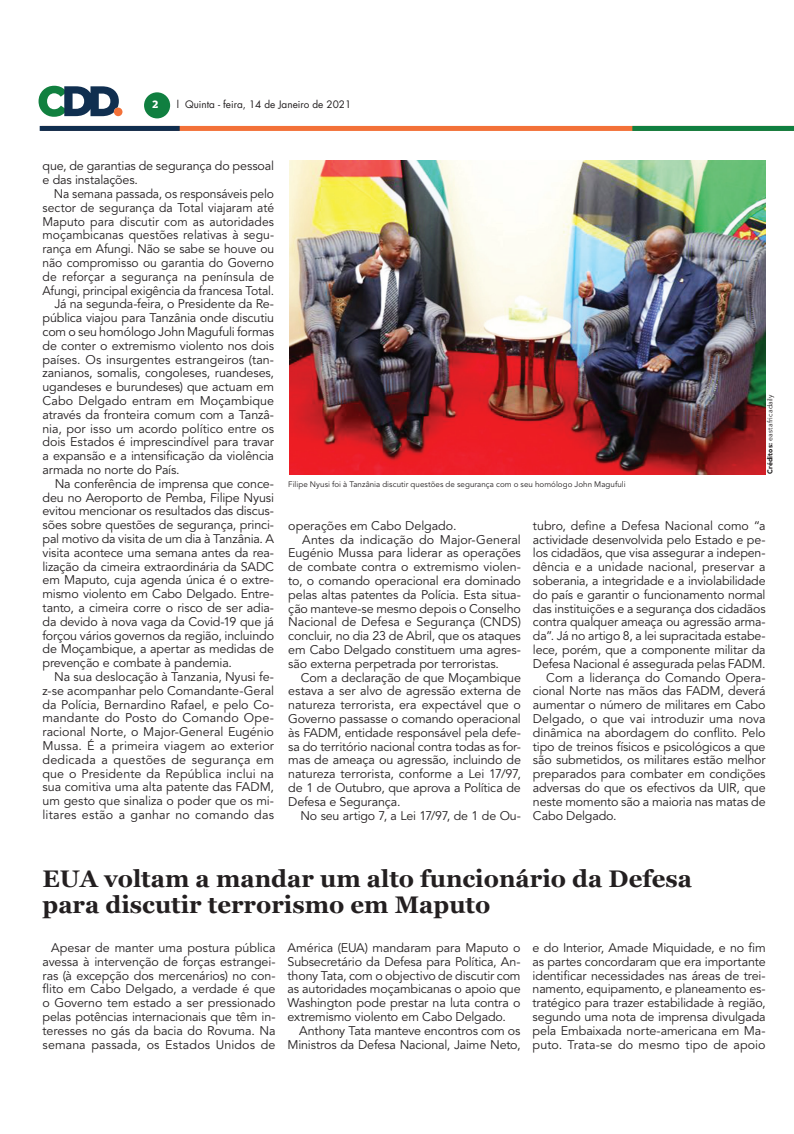
<style>
.page{position:relative;width:794px;height:1134px;background:#fff}
.page>*{position:absolute;margin:0;border:0;box-sizing:border-box;transform-origin:0 0}
.t1{font:700 24px/26px "Georgia";color:#231f20}
.t2{font:12.5px/13.8px "Avenir LT Std";letter-spacing:-.01em;color:#231f20;text-align:justify}
.t3{font:12.5px "Avenir LT Std";letter-spacing:.01em;color:#231f20}
.t4{font:12.5px "Avenir LT Std";letter-spacing:.015em;color:#231f20}
.t5{font:10px "Futura LT";color:#231f20}
.t6{font:700 10px "Popular";color:#fff}
.t7{font:8px "Avenir LT Std";letter-spacing:.005em;color:#231f20}
.t8{font:7px "Avenir LT Std";letter-spacing:.02em;color:#231f20}
.s1{font-weight:900}
</style>
<div class="page">
<div style="left:42px;top:126px;width:752px;height:5px;background:#f37138"></div>
<div style="left:632px;top:126px;width:162px;height:5px;background:#107f40"></div>
<div style="left:40px;top:126px;width:140px;height:5px;background:#102e4f"></div>
<div style="left:144px;top:92px;width:26px;height:26px;background:#107f40;border-radius:50%"></div>
<svg style="left:39px;top:86px;width:83px;height:31px"></svg>
<img style="left:289px;top:161px;width:476px;height:313px">
<p class="t6" style="left:153px;top:98px;width:7px">2</p>
<p class="t5" style="left:177px;top:98px;width:176px">l Quinta - feira, 14 de Janeiro de 2021</p>
<p class="t2" style="left:43px;top:159px;width:233px">que, de garantias de segurança do pessoal e das instalações.</p>
<p class="t2" style="left:54px;top:187px;width:222px">Na semana passada, os responsáveis pelo</p>
<p class="t2" style="left:43px;top:201px;width:233px">sector de segurança da Total viajaram até</p>
<p class="t2" style="left:43px;top:215px;width:233px">Maputo para discutir com as autoridades</p>
<p class="t2" style="left:43px;top:228px;width:233px">moçambicanas questões relativas à segu-</p>
<p class="t2" style="left:43px;top:242px;width:233px">rança em Afungi. Não se sabe se houve ou</p>
<p class="t2" style="left:43px;top:256px;width:233px">não compromisso ou garantia do Governo</p>
<p class="t2" style="left:43px;top:270px;width:233px">de reforçar a segurança na península de</p>
<p class="t2" style="left:43px;top:284px;width:233px">Afungi, principal exigência da francesa Total.</p>
<p class="t2" style="left:54px;top:297px;width:221px">Já na segunda-feira, o Presidente da Re-</p>
<p class="t2" style="left:43px;top:311px;width:233px">pública viajou para Tanzânia onde discutiu</p>
<p class="t2" style="left:43px;top:325px;width:233px">com o seu homólogo John Magufuli formas</p>
<p class="t2" style="left:43px;top:339px;width:233px">de conter o extremismo violento nos dois</p>
<p class="t2" style="left:43px;top:353px;width:233px">países. Os insurgentes estrangeiros (tan-</p>
<p class="t2" style="left:43px;top:366px;width:233px">zanianos, somalis, congoleses, ruandeses,</p>
<p class="t2" style="left:43px;top:380px;width:233px">ugandeses e burundeses) que actuam em</p>
<p class="t2" style="left:43px;top:394px;width:233px">Cabo Delgado entram em Moçambique</p>
<p class="t2" style="left:43px;top:408px;width:233px">através da fronteira comum com a Tanzâ-</p>
<p class="t2" style="left:43px;top:422px;width:233px">nia, por isso um acordo político entre os</p>
<p class="t2" style="left:43px;top:435px;width:233px">dois Estados é imprescindível para travar</p>
<p class="t2" style="left:43px;top:449px;width:233px">a expansão e a intensificação da violência</p>
<p class="t2" style="left:43px;top:463px;width:139px">armada no norte do País.</p>
<p class="t2" style="left:55px;top:477px;width:221px">Na conferência de imprensa que conce-</p>
<p class="t2" style="left:42px;top:491px;width:233px">deu no Aeroporto de Pemba, Filipe Nyusi</p>
<p class="t2" style="left:42px;top:504px;width:233px">evitou mencionar os resultados das discus-</p>
<p class="t2" style="left:42px;top:518px;width:233px">sões sobre questões de segurança, princi-</p>
<p class="t2" style="left:42px;top:532px;width:233px">pal motivo da visita de um dia à Tanzânia. A</p>
<p class="t2" style="left:42px;top:546px;width:233px">visita acontece uma semana antes da rea-</p>
<p class="t2" style="left:42px;top:560px;width:233px">lização da cimeira extraordinária da SADC</p>
<p class="t2" style="left:42px;top:573px;width:233px">em Maputo, cuja agenda única é o extre-</p>
<p class="t2" style="left:42px;top:587px;width:233px">mismo violento em Cabo Delgado. Entre-</p>
<p class="t2" style="left:42px;top:601px;width:233px">tanto, a cimeira corre o risco de ser adia-</p>
<p class="t2" style="left:42px;top:615px;width:233px">da devido à nova vaga da Covid-19 que já</p>
<p class="t2" style="left:42px;top:629px;width:233px">forçou vários governos da região, incluindo</p>
<p class="t2" style="left:42px;top:642px;width:233px">de Moçambique, a apertar as medidas de</p>
<p class="t2" style="left:42px;top:656px;width:191px">prevenção e combate à pandemia.</p>
<p class="t2" style="left:54px;top:670px;width:221px">Na sua deslocação à Tanzania, Nyusi fe-</p>
<p class="t2" style="left:42px;top:684px;width:233px">z-se acompanhar pelo Comandante-Geral</p>
<p class="t2" style="left:42px;top:698px;width:233px">da Polícia, Bernardino Rafael, e pelo Co-</p>
<p class="t3" style="left:42px;top:711px;width:233px">mandante do Posto do Comando Ope-</p>
<p class="t2" style="left:42px;top:725px;width:233px">racional Norte, o Major-General Eugénio</p>
<p class="t3" style="left:42px;top:738px;width:233px">Mussa. É a primeira viagem ao exterior</p>
<p class="t4" style="left:42px;top:752px;width:233px">dedicada a questões de segurança em</p>
<p class="t2" style="left:42px;top:767px;width:233px">que o Presidente da República inclui na</p>
<p class="t2" style="left:42px;top:780px;width:233px">sua comitiva uma alta patente das FADM,</p>
<p class="t2" style="left:42px;top:794px;width:233px">um gesto que sinaliza o poder que os mi-</p>
<p class="t3" style="left:42px;top:807px;width:233px">litares estão a ganhar no comando das</p>
<p class="t7" style="left:288px;top:479px;width:339px">Filipe Nyusi foi à Tanzânia discutir questões de segurança com o seu homólogo John Magufuli</p>
<p class="t8" style="left:766px;top:474px;width:81px;rotate:-90deg"><span class="s1">Créditos:</span> eastafricadaily</p>
<p class="t2" style="left:288px;top:519px;width:170px">operações em Cabo Delgado.</p>
<p class="t2" style="left:302px;top:533px;width:220px">Antes da indicação do Major-General</p>
<p class="t2" style="left:288px;top:547px;width:234px">Eugénio Mussa para liderar as operações</p>
<p class="t2" style="left:288px;top:560px;width:234px">de combate contra o extremismo violen-</p>
<p class="t2" style="left:288px;top:574px;width:234px">to, o comando operacional era dominado</p>
<p class="t2" style="left:288px;top:588px;width:234px">pelas altas patentes da Polícia. Esta situa-</p>
<p class="t2" style="left:288px;top:602px;width:234px">ção manteve-se mesmo depois o Conselho</p>
<p class="t2" style="left:288px;top:616px;width:234px">Nacional de Defesa e Segurança (CNDS)</p>
<p class="t2" style="left:288px;top:629px;width:234px">concluir, no dia 23 de Abril, que os ataques</p>
<p class="t2" style="left:288px;top:643px;width:234px">em Cabo Delgado constituem uma agres-</p>
<p class="t2" style="left:288px;top:657px;width:212px">são externa perpetrada por terroristas.</p>
<p class="t2" style="left:301px;top:671px;width:222px">Com a declaração de que Moçambique</p>
<p class="t2" style="left:288px;top:685px;width:234px">estava a ser alvo de agressão externa de</p>
<p class="t2" style="left:288px;top:698px;width:234px">natureza terrorista, era expectável que o</p>
<p class="t2" style="left:288px;top:712px;width:234px">Governo passasse o comando operacional</p>
<p class="t2" style="left:288px;top:726px;width:234px">às FADM, entidade responsável pela defe-</p>
<p class="t2" style="left:288px;top:740px;width:234px">sa do território nacional contra todas as for-</p>
<p class="t2" style="left:288px;top:754px;width:234px">mas de ameaça ou agressão, incluindo de</p>
<p class="t2" style="left:288px;top:767px;width:234px">natureza terrorista, conforme a Lei 17/97,</p>
<p class="t2" style="left:288px;top:781px;width:234px">de 1 de Outubro, que aprova a Política de</p>
<p class="t2" style="left:288px;top:795px;width:114px">Defesa e Segurança.</p>
<p class="t2" style="left:300px;top:809px;width:222px">No seu artigo 7, a Lei 17/97, de 1 de Ou-</p>
<p class="t2" style="left:533px;top:519px;width:234px">tubro, define a Defesa Nacional como “a</p>
<p class="t2" style="left:533px;top:533px;width:234px">actividade desenvolvida pelo Estado e pe-</p>
<p class="t2" style="left:533px;top:547px;width:234px">los cidadãos, que visa assegurar a indepen-</p>
<p class="t2" style="left:533px;top:560px;width:234px">dência e a unidade nacional, preservar a</p>
<p class="t2" style="left:533px;top:574px;width:234px">soberania, a integridade e a inviolabilidade</p>
<p class="t2" style="left:533px;top:588px;width:234px">do país e garantir o funcionamento normal</p>
<p class="t2" style="left:533px;top:602px;width:234px">das instituições e a segurança dos cidadãos</p>
<p class="t2" style="left:533px;top:616px;width:234px">contra qualquer ameaça ou agressão arma-</p>
<p class="t2" style="left:533px;top:629px;width:234px">da”. Já no artigo 8, a lei supracitada estabe-</p>
<p class="t2" style="left:533px;top:643px;width:234px">lece, porém, que a componente militar da</p>
<p class="t2" style="left:533px;top:657px;width:234px">Defesa Nacional é assegurada pelas FADM.</p>
<p class="t2" style="left:546px;top:671px;width:221px">Com a liderança do Comando Opera-</p>
<p class="t2" style="left:533px;top:685px;width:234px">cional Norte nas mãos das FADM, deverá</p>
<p class="t2" style="left:533px;top:698px;width:234px">aumentar o número de militares em Cabo</p>
<p class="t2" style="left:533px;top:712px;width:234px">Delgado, o que vai introduzir uma nova</p>
<p class="t2" style="left:533px;top:726px;width:234px">dinâmica na abordagem do conflito. Pelo</p>
<p class="t2" style="left:533px;top:740px;width:234px">tipo de treinos físicos e psicológicos a que</p>
<p class="t2" style="left:533px;top:754px;width:234px">são submetidos, os militares estão melhor</p>
<p class="t2" style="left:533px;top:767px;width:234px">preparados para combater em condições</p>
<p class="t2" style="left:533px;top:781px;width:234px">adversas do que os efectivos da UIR, que</p>
<p class="t2" style="left:533px;top:795px;width:234px">neste momento são a maioria nas matas de</p>
<p class="t2" style="left:533px;top:809px;width:85px">Cabo Delgado.</p>
<h1 class="t1" style="left:43px;top:865px;width:651px">EUA voltam a mandar um alto funcionário da Defesa para discutir terrorismo em Maputo</h1>
<p class="t2" style="left:43px;top:941px;width:234px;text-indent:9px">Apesar de manter uma postura pública avessa à intervenção de forças estrangei&shy;ras (à excepção dos mercenários) no con&shy;flito em Cabo Delgado, a verdade é que o Governo tem estado a ser pressionado pelas potências internacionais que têm in&shy;teresses no gás da bacia do Rovuma. Na semana passada, os Estados Unidos de</p>
<p class="t2" style="left:287px;top:941px;width:234px">América (EUA) mandaram para Maputo o Subsecretário da Defesa para Política, An&shy;thony Tata, com o objectivo de discutir com as autoridades moçambicanas o apoio que Washington pode prestar na luta contra o extremismo violento em Cabo Delgado.</p>
<p class="t2" style="left:532px;top:941px;width:234px">e do Interior, Amade Miquidade, e no fim as partes concordaram que era importante identificar necessidades nas áreas de trei&shy;namento, equipamento, e planeamento es&shy;tratégico para trazer estabilidade à região, segundo uma nota de imprensa divulgada pela Embaixada norte-americana em Ma&shy;puto. Trata-se do mesmo tipo de apoio</p>
<p class="t2" style="left:287px;top:1024px;width:234px;text-align:right">Anthony Tata manteve encontros com os<br>Ministros da Defesa Nacional, Jaime Neto,</p>
</div>
